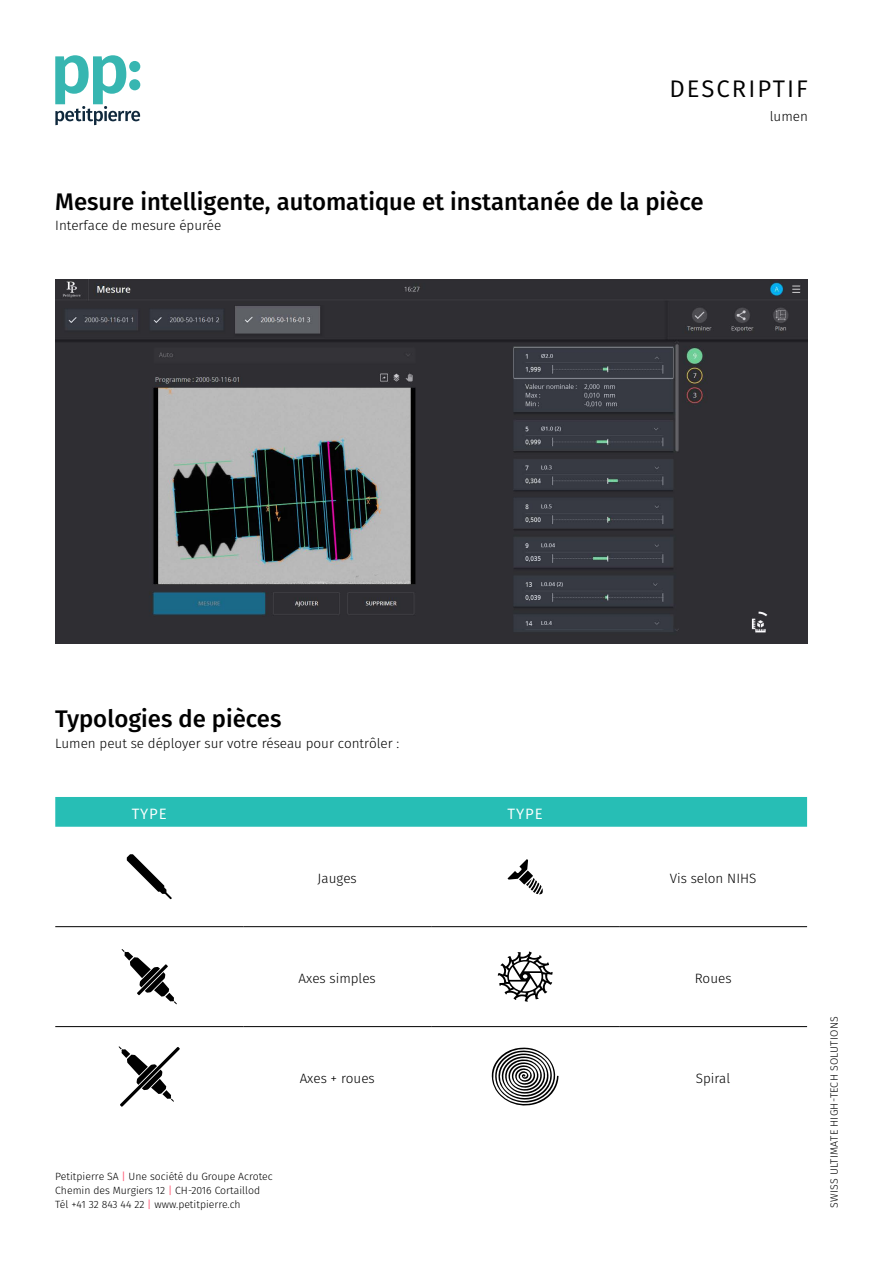
<style>
.page{position:relative;width:893px;height:1263px;background:#fff}
.page>*{position:absolute;margin:0;border:0;box-sizing:border-box;transform-origin:0 0}
.t1{font:500 24px "Fira Sans";color:#000}
.t2{font:24px "Fira Sans";letter-spacing:.085em;color:#000}
.t3{font:15px "Fira Sans";letter-spacing:.06em;color:#fff}
.t4{font:300 13.5px "Fira Sans";color:#000}
.t5{font:300 10.65px "Fira Sans";letter-spacing:.02em;color:#000}
.t6{font:300 10.5px/13.6px "Fira Sans";color:#000}
.s1{font-weight:400;color:#ff5772}
</style>
<div class="page">
<svg style="left:55px;top:55px;width:85px;height:70px"></svg>
<img style="left:55px;top:279px;width:753px;height:364px">
<div style="left:55px;top:797px;width:752px;height:30px;background:#27beb5"></div>
<hr style="left:55px;top:926px;width:188px;height:1px;background:#000">
<hr style="left:243px;top:926px;width:188px;height:1px;background:#000">
<hr style="left:431px;top:926px;width:188px;height:1px;background:#000">
<hr style="left:619px;top:926px;width:188px;height:1px;background:#000">
<hr style="left:55px;top:1026px;width:188px;height:1px;background:#000">
<hr style="left:243px;top:1026px;width:188px;height:1px;background:#000">
<hr style="left:431px;top:1026px;width:188px;height:1px;background:#000">
<hr style="left:619px;top:1026px;width:188px;height:1px;background:#000">
<svg style="left:127px;top:854px;width:45px;height:45px"></svg>
<svg style="left:507px;top:859px;width:36px;height:35px"></svg>
<svg style="left:122px;top:949px;width:55px;height:55px"></svg>
<svg style="left:498px;top:951px;width:55px;height:51px"></svg>
<svg style="left:119px;top:1046px;width:61px;height:61px"></svg>
<svg style="left:491px;top:1047px;width:67px;height:59px"></svg>
<h1 class="t2" style="left:669px;top:70px;width:140px">DESCRIPTIF</h1>
<p class="t4" style="left:770px;top:107px;width:40px">lumen</p>
<h1 class="t1" style="left:55px;top:182px;width:650px">Mesure intelligente, automatique et instantanée de la pièce</h1>
<p class="t4" style="left:55px;top:216px;width:168px">Interface de mesure épurée</p>
<h1 class="t1" style="left:55px;top:700px;width:228px">Typologies de pièces</h1>
<p class="t4" style="left:55px;top:734px;width:346px">Lumen peut se déployer sur votre réseau pour contrôler :</p>
<p class="t3" style="left:132px;top:802px;width:37px">TYPE</p>
<p class="t3" style="left:508px;top:802px;width:37px">TYPE</p>
<p class="t4" style="left:318px;top:869px;width:41px">Jauges</p>
<p class="t4" style="left:670px;top:869px;width:88px">Vis selon NIHS</p>
<p class="t4" style="left:299px;top:968px;width:79px">Axes simples</p>
<p class="t4" style="left:695px;top:968px;width:38px">Roues</p>
<p class="t4" style="left:300px;top:1068px;width:77px">Axes + roues</p>
<p class="t4" style="left:696px;top:1068px;width:36px">Spiral</p>
<p class="t6" style="left:55px;top:1170px;width:219px">Petitpierre SA <span class="s1">|</span> Une société du Groupe Acrotec<br>Chemin des Murgiers 12 <span class="s1">|</span> CH-2016 Cortaillod<br>Tél +41 32 843 44 22 <span class="s1">|</span> www.petitpierre.ch</p>
<p class="t5" style="left:826px;top:1208px;width:193px;rotate:-90deg">SWISS ULTIMATE HIGH-TECH SOLUTIONS</p>
</div>
